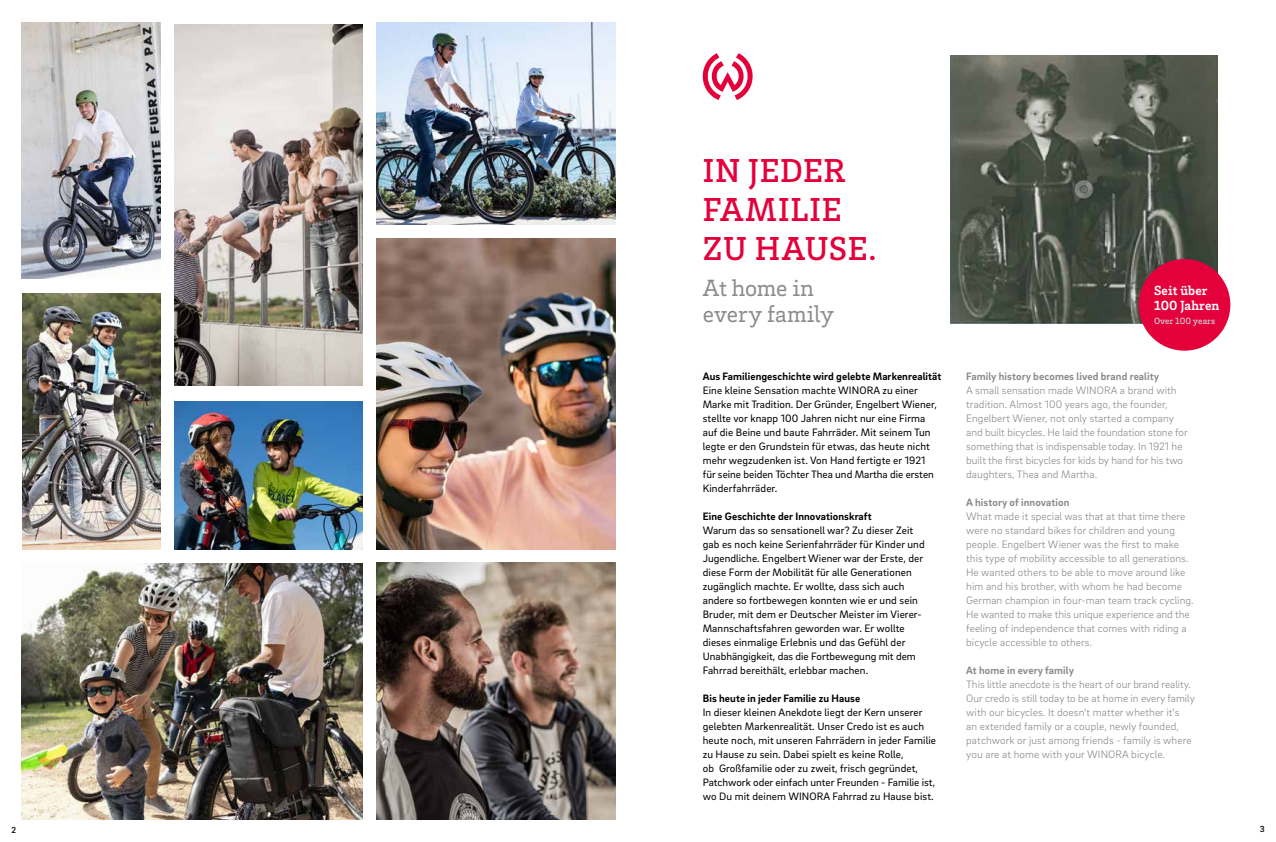
<style>
.page{position:relative;width:1276px;height:842px;background:#fff}
.page>*{position:absolute;margin:0;border:0;box-sizing:border-box;transform-origin:0 0}
.t1{font:500 34px/39px "Brix Slab";letter-spacing:.02em;color:#e4003a}
.t2{font:24px/26px "Brix Slab";letter-spacing:-.005em;color:#8b8a8c}
.t3{font:700 13.6px/15.5px "Brix Slab";letter-spacing:.01em;color:#fff}
.t4{font:11px/14px "Brix Sans";letter-spacing:.01em;color:#000}
.t5{font:300 11px/14px "Brix Sans";letter-spacing:.01em;color:#8b8a8c}
.t6{font:700 11px "Brix Sans";letter-spacing:.01em;color:#000}
.t7{font:700 11px "Brix Sans";letter-spacing:.01em;color:#8b8a8c}
.t8{font:500 9.3px "Brix Slab";color:#ceccce}
.t9{font:500 9px "Brix Sans";color:#000}
</style>
<div class="page">
<img style="left:950px;top:55px;width:267px;height:268px">
<div style="left:1138px;top:259px;width:92px;height:92px;background:#e4003a;border-radius:50%"></div>
<svg style="left:702px;top:53px;width:51px;height:47px"></svg>
<img style="left:174px;top:401px;width:188px;height:148px">
<img style="left:22px;top:23px;width:138px;height:256px">
<img style="left:377px;top:239px;width:238px;height:310px">
<img style="left:22px;top:563px;width:340px;height:256px">
<img style="left:23px;top:293px;width:137px;height:256px">
<img style="left:174px;top:24px;width:188px;height:361px">
<img style="left:377px;top:563px;width:238px;height:256px">
<img style="left:377px;top:23px;width:238px;height:202px">
<h1 class="t1" style="left:703px;top:150px;width:175px">IN JEDER<br>FAMILIE<br>ZU HAUSE.</h1>
<h2 class="t2" style="left:703px;top:274px;width:133px">At home in every family</h2>
<p class="t6" style="left:703px;top:369px;width:240px">Aus Familiengeschichte wird gelebte Markenrealität</p>
<p class="t4" style="left:703px;top:383px;width:236px">Eine kleine Sensation machte WINORA zu einer Marke mit Tradition. Der Gründer, Engelbert Wiener, stellte vor knapp 100 Jahren nicht nur eine Firma auf die Beine und baute Fahrräder. Mit seinem Tun legte er den Grundstein für etwas, das heute nicht mehr wegzudenken ist. Von Hand fertigte er 1921 für seine beiden Töchter Thea und Martha die ersten Kinderfahrräder.</p>
<p class="t6" style="left:703px;top:509px;width:170px">Eine Geschichte der Innovationskraft</p>
<p class="t4" style="left:703px;top:523px;width:224px">Warum das so sensationell war? Zu dieser Zeit gab es noch keine Serienfahrräder für Kinder und Jugendliche. Engelbert Wiener war der Erste, der diese Form der Mobilität für alle Generationen zugänglich machte. Er wollte, dass sich auch andere so fortbewegen konnten wie er und sein Bruder, mit dem er Deutscher Meister im Vierer-Mannschaftsfahren geworden war. Er wollte dieses einmalige Erlebnis und das Gefühl der Unabhängigkeit, das die Fortbewegung mit dem Fahrrad bereithält, erlebbar machen.</p>
<p class="t6" style="left:703px;top:691px;width:159px">Bis heute in jeder Familie zu Hause</p>
<p class="t4" style="left:703px;top:705px;width:235px">In dieser kleinen Anekdote liegt der Kern unserer gelebten Markenrealität. Unser Credo ist es auch heute noch, mit unseren Fahrrädern in jeder Familie zu Hause zu sein. Dabei spielt es keine Rolle,<br>ob Großfamilie oder zu zweit, frisch gegründet, Patchwork oder einfach unter Freunden - Familie ist, wo Du mit deinem WINORA Fahrrad zu Hause bist.</p>
<p class="t3" style="left:1154px;top:282px;width:67px">Seit über<br>100 Jahren</p>
<p class="t8" style="left:1154px;top:315px;width:63px">Over 100 years</p>
<p class="t7" style="left:966px;top:369px;width:194px">Family history becomes lived brand reality</p>
<p class="t5" style="left:966px;top:383px;width:223px">A small sensation made WINORA a brand with tradition. Almost 100 years ago, the founder, Engelbert Wiener, not only started a company and built bicycles. He laid the foundation stone for something that is indispensable today. In 1921 he built the first bicycles for kids by hand for his two daughters, Thea and Martha.</p>
<p class="t7" style="left:966px;top:495px;width:105px">A history of innovation</p>
<p class="t5" style="left:966px;top:509px;width:229px">What made it special was that at that time there were no standard bikes for children and young people. Engelbert Wiener was the first to make this type of mobility accessible to all generations.<br>He wanted others to be able to move around like him and his brother, with whom he had become German champion in four-man team track cycling.<br>He wanted to make this unique experience and the feeling of independence that comes with riding a bicycle accessible to others.</p>
<p class="t7" style="left:966px;top:663px;width:109px">At home in every family</p>
<p class="t5" style="left:966px;top:677px;width:230px">This little anecdote is the heart of our brand reality.<br>Our credo is still today to be at home in every family with our bicycles. It doesn't matter whether it's<br>an extended family or a couple, newly founded, patchwork or just among friends - family is where you are at home with your WINORA bicycle.</p>
<p class="t9" style="left:11px;top:824px;width:6px">2</p>
<p class="t9" style="left:1259px;top:823px;width:6px">3</p>
</div>
